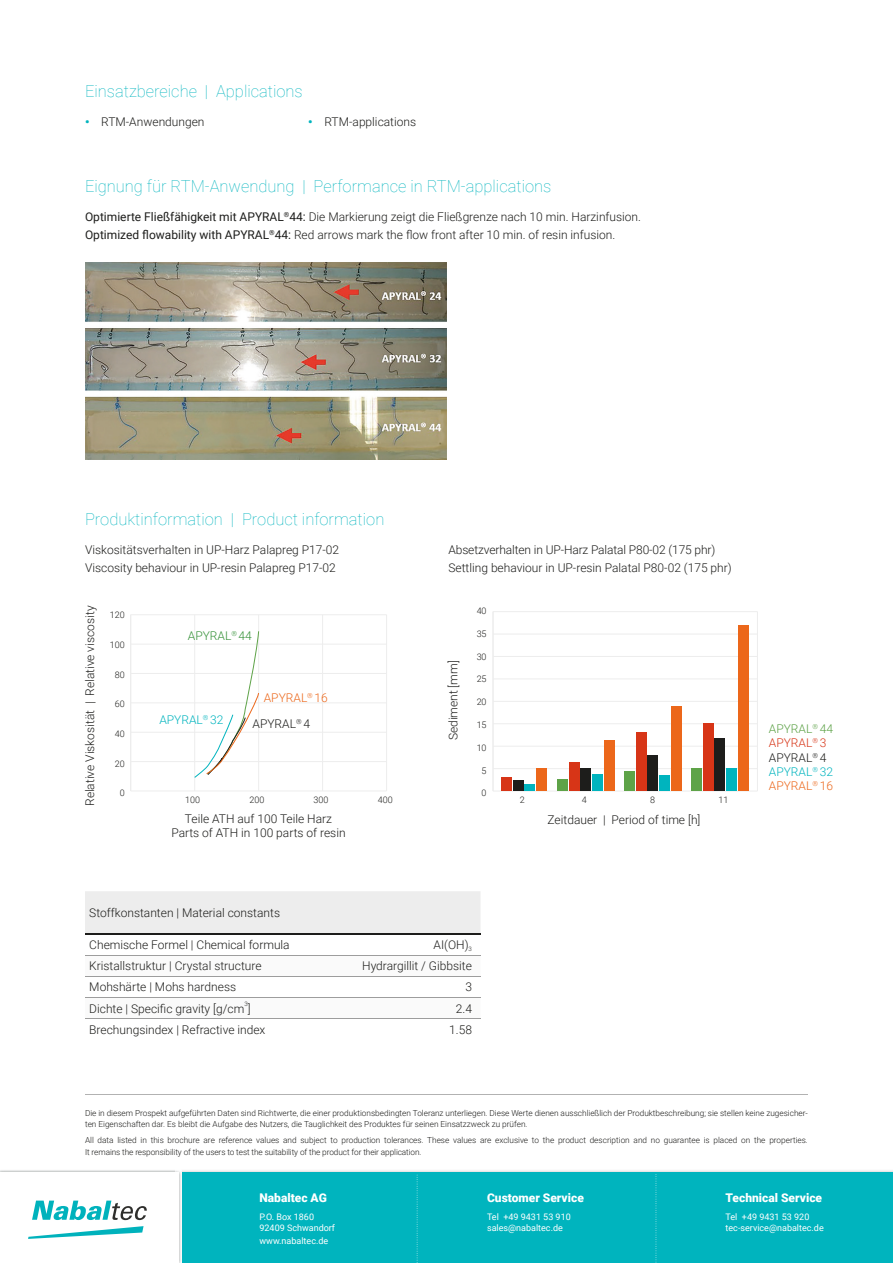
<style>
.page{position:relative;width:893px;height:1263px;background:#fff}
.page>*{position:absolute;margin:0;border:0;box-sizing:border-box;transform-origin:0 0}
.t1{font:100 16.5px "Roboto";color:#00b4be}
.t2{font:300 12px/18px "Roboto";color:#1d1d1b}
.t3{font:300 12px/14.4px "Roboto";color:#5ca146}
.t4{font:900 12px "Roboto";color:#fff}
.t5{font:300 12px/25.5px "Roboto";color:#ec671a}
.t6{font:300 12px "Roboto";color:#359138}
.t7{font:300 12px "Roboto";color:#00b4be}
.t8{font:9px/10.8px "Roboto";color:#fff}
.t9{font:300 9px "Roboto";color:#1d1d1b}
.t10{font:300 8.25px/11.2px "Roboto";color:#1d1d1b}
.t11{font:300 6.15px "Roboto";color:#1d1d1b}
.s1{font-weight:900;color:#00b4be}
.s2{font-weight:400}
.s3{color:#1d1d1b}
.s4{color:#d73517}
.s5{color:#00b4be}
.s6{color:#ec671a}
</style>
<div class="page">
<div style="left:85px;top:891px;width:395px;height:42px;background:#ededed"></div>
<hr style="left:85px;top:933px;width:272px;height:1px;background:#1d1d1b">
<hr style="left:357px;top:933px;width:123px;height:1px;background:#1d1d1b">
<hr style="left:85px;top:955px;width:272px;height:1px;background:#9d9d9d">
<hr style="left:357px;top:955px;width:123px;height:1px;background:#9d9d9d">
<hr style="left:85px;top:976px;width:272px;height:1px;background:#9d9d9d">
<hr style="left:357px;top:976px;width:123px;height:1px;background:#9d9d9d">
<hr style="left:85px;top:997px;width:272px;height:1px;background:#9d9d9d">
<hr style="left:357px;top:997px;width:123px;height:1px;background:#9d9d9d">
<hr style="left:85px;top:1018px;width:272px;height:1px;background:#9d9d9d">
<hr style="left:357px;top:1018px;width:123px;height:1px;background:#9d9d9d">
<hr style="left:493px;top:768px;width:264px;height:1px;background:#ededed">
<hr style="left:757px;top:612px;width:1px;height:179px;background:#ededed">
<hr style="left:493px;top:612px;width:1px;height:179px;background:#ededed">
<hr style="left:493px;top:791px;width:264px;height:1px;background:#ededed">
<hr style="left:493px;top:746px;width:264px;height:1px;background:#ededed">
<hr style="left:493px;top:723px;width:264px;height:1px;background:#ededed">
<hr style="left:493px;top:701px;width:264px;height:1px;background:#ededed">
<hr style="left:493px;top:679px;width:264px;height:1px;background:#ededed">
<hr style="left:493px;top:656px;width:264px;height:1px;background:#ededed">
<hr style="left:493px;top:634px;width:264px;height:1px;background:#ededed">
<hr style="left:493px;top:611px;width:264px;height:1px;background:#ededed">
<div style="left:501px;top:778px;width:10px;height:13px;background:#d73517"></div>
<div style="left:513px;top:781px;width:10px;height:10px;background:#1d1d1b"></div>
<div style="left:525px;top:784px;width:10px;height:7px;background:#00b4be"></div>
<div style="left:537px;top:769px;width:10px;height:22px;background:#ec671a"></div>
<div style="left:569px;top:762px;width:10px;height:29px;background:#d73517"></div>
<div style="left:581px;top:769px;width:10px;height:22px;background:#1d1d1b"></div>
<div style="left:593px;top:774px;width:10px;height:17px;background:#00b4be"></div>
<div style="left:604px;top:740px;width:10px;height:51px;background:#ec671a"></div>
<div style="left:624px;top:771px;width:10px;height:20px;background:#5ea348"></div>
<div style="left:557px;top:780px;width:10px;height:11px;background:#5ea348"></div>
<div style="left:636px;top:732px;width:10px;height:59px;background:#d73517"></div>
<div style="left:648px;top:755px;width:10px;height:36px;background:#1d1d1b"></div>
<div style="left:660px;top:776px;width:10px;height:15px;background:#00b4be"></div>
<div style="left:671px;top:706px;width:10px;height:85px;background:#ec671a"></div>
<div style="left:691px;top:769px;width:10px;height:22px;background:#5ea348"></div>
<div style="left:703px;top:724px;width:10px;height:67px;background:#d73517"></div>
<div style="left:715px;top:739px;width:10px;height:52px;background:#1d1d1b"></div>
<div style="left:726px;top:769px;width:10px;height:22px;background:#00b4be"></div>
<div style="left:738px;top:626px;width:10px;height:165px;background:#ec671a"></div>
<hr style="left:194px;top:615px;width:1px;height:176px;background:#ededed">
<hr style="left:258px;top:615px;width:1px;height:176px;background:#ededed">
<hr style="left:322px;top:615px;width:1px;height:176px;background:#ededed">
<hr style="left:386px;top:615px;width:1px;height:176px;background:#ededed">
<hr style="left:130px;top:615px;width:1px;height:176px;background:#ededed">
<hr style="left:131px;top:791px;width:256px;height:1px;background:#ededed">
<hr style="left:131px;top:761px;width:256px;height:1px;background:#ededed">
<hr style="left:131px;top:732px;width:256px;height:1px;background:#ededed">
<hr style="left:131px;top:702px;width:256px;height:1px;background:#ededed">
<hr style="left:131px;top:614px;width:256px;height:1px;background:#ededed">
<hr style="left:131px;top:673px;width:256px;height:1px;background:#ededed">
<hr style="left:131px;top:644px;width:256px;height:1px;background:#ededed">
<svg style="left:194px;top:631px;width:65px;height:147px"></svg>
<img style="left:85px;top:263px;width:361px;height:196px">
<hr style="left:85px;top:1094px;width:723px;height:1px;background:#b2b2b2">
<img style="left:182px;top:1170px;width:711px;height:3px">
<div style="left:179px;top:1173px;width:714px;height:90px;background:#00b4be"></div>
<svg style="left:656px;top:1174px;width:1px;height:89px"></svg>
<svg style="left:417px;top:1175px;width:1px;height:88px"></svg>
<img style="left:179px;top:1173px;width:3px;height:90px">
<svg style="left:32px;top:1200px;width:115px;height:20px"></svg>
<svg style="left:28px;top:1226px;width:116px;height:13px"></svg>
<h1 class="t1" style="left:85px;top:80px;width:219px">Einsatzbereiche | Applications</h1>
<p class="t2" style="left:85px;top:113px;width:121px"><span class="s1">•</span> RTM-Anwendungen</p>
<p class="t2" style="left:308px;top:113px;width:109px"><span class="s1">•</span> RTM-applications</p>
<h1 class="t1" style="left:85px;top:175px;width:468px">Eignung für RTM-Anwendung | Performance in RTM-applications</h1>
<p class="t2" style="left:85px;top:207px;width:557px"><span class="s2">Optimierte Fließfähigkeit mit APYRAL</span><sup>®</sup><span class="s2">44:</span> Die Markierung zeigt die Fließgrenze nach 10 min. Harzinfusion.<br><span class="s2">Optimized flowability with APYRAL</span><sup>®</sup><span class="s2">44:</span> Red arrows mark the flow front after 10 min. of resin infusion.</p>
<h1 class="t1" style="left:85px;top:508px;width:301px">Produktinformation | Product information</h1>
<p class="t2" style="left:85px;top:540px;width:256px">Viskositätsverhalten in UP-Harz Palapreg P17-02<br>Viscosity behaviour in UP-resin Palapreg P17-02</p>
<p class="t2" style="left:448px;top:540px;width:285px">Absetzverhalten in UP-Harz Palatal P80-02 (175 phr)<br>Settling behaviour in UP-resin Palatal P80-02 (175 phr)</p>
<p class="t2" style="left:80px;top:806px;width:202px;rotate:-90deg">Relative Viskosität | Relative viscosity</p>
<p class="t9" style="left:110px;top:609px;width:16px">120</p>
<p class="t9" style="left:110px;top:638px;width:16px">100</p>
<p class="t9" style="left:115px;top:668px;width:11px">80</p>
<p class="t9" style="left:115px;top:698px;width:11px">60</p>
<p class="t9" style="left:115px;top:727px;width:11px">40</p>
<p class="t9" style="left:115px;top:757px;width:11px">20</p>
<p class="t9" style="left:120px;top:787px;width:6px">0</p>
<p class="t9" style="left:477px;top:605px;width:11px">40</p>
<p class="t9" style="left:477px;top:627px;width:11px">35</p>
<p class="t9" style="left:477px;top:650px;width:11px">30</p>
<p class="t9" style="left:477px;top:673px;width:11px">25</p>
<p class="t9" style="left:477px;top:696px;width:11px">20</p>
<p class="t9" style="left:477px;top:718px;width:11px">15</p>
<p class="t9" style="left:477px;top:741px;width:11px">10</p>
<p class="t9" style="left:482px;top:764px;width:6px">5</p>
<p class="t9" style="left:482px;top:787px;width:6px">0</p>
<p class="t6" style="left:188px;top:627px;width:66px">APYRAL<sup>®</sup> 44</p>
<p class="t2" style="left:444px;top:740px;width:81px;rotate:-90deg">Sediment [mm]</p>
<p class="t5" style="left:253px;top:685px;width:77px;text-indent:11px">APYRAL<sup>®</sup> 16<br><span class="s3">APYRAL</span><sup>®</sup> <span class="s3">4</span></p>
<p class="t7" style="left:159px;top:711px;width:66px">APYRAL<sup>®</sup> 32</p>
<p class="t9" style="left:185px;top:793px;width:16px">100</p>
<p class="t9" style="left:249px;top:793px;width:16px">200</p>
<p class="t9" style="left:314px;top:793px;width:16px">300</p>
<p class="t9" style="left:378px;top:793px;width:16px">400</p>
<p class="t9" style="left:520px;top:793px;width:6px">2</p>
<p class="t9" style="left:582px;top:793px;width:6px">4</p>
<p class="t9" style="left:650px;top:793px;width:6px">8</p>
<p class="t9" style="left:719px;top:793px;width:11px">11</p>
<p class="t2" style="left:171px;top:811px;width:176px;line-height:14.4px;text-align:center">Teile ATH auf 100 Teile Harz<br>Parts of ATH in 100 parts of resin</p>
<p class="t2" style="left:548px;top:810px;width:154px">Zeitdauer | Period of time [h]</p>
<p class="t2" style="left:89px;top:903px;width:192px">Stoffkonstanten | Material constants</p>
<p class="t2" style="left:89px;top:935px;width:202px">Chemische Formel | Chemical formula</p>
<p class="t2" style="left:434px;top:935px;width:40px">AI(OH)<sub>3</sub></p>
<p class="t2" style="left:89px;top:956px;width:174px">Kristallstruktur | Crystal structure</p>
<p class="t2" style="left:362px;top:956px;width:111px">Hydrargillit / Gibbsite</p>
<p class="t2" style="left:89px;top:978px;width:148px">Mohshärte | Mohs hardness</p>
<p class="t2" style="left:465px;top:978px;width:8px">3</p>
<p class="t2" style="left:89px;top:999px;width:163px">Dichte | Specific gravity [g/cm ]</p>
<p class="t11" style="left:244px;top:1000px;width:5px">3</p>
<p class="t2" style="left:456px;top:999px;width:18px">2.4</p>
<p class="t2" style="left:89px;top:1020px;width:178px">Brechungsindex | Refractive index</p>
<p class="t2" style="left:449px;top:1020px;width:24px">1.58</p>
<p class="t3" style="left:769px;top:721px;width:66px">APYRAL<sup>®</sup> 44<br><span class="s4">APYRAL</span><sup>®</sup> <span class="s4">3<br></span><span class="s3">APYRAL</span><sup>®</sup> <span class="s3">4<br></span><span class="s5">APYRAL</span><sup>®</sup> <span class="s5">32<br></span><span class="s6">APYRAL</span><sup>®</sup> <span class="s6">16</span></p>
<p class="t10" style="left:85px;top:1107px;width:724px">Die in diesem Prospekt aufgeführten Daten sind Richtwerte, die einer produktionsbedingten Toleranz unterliegen. Diese Werte dienen ausschließlich der Produktbeschreibung; sie stellen keine zugesicher&shy;ten Eigenschaften dar. Es bleibt die Aufgabe des Nutzers, die Tauglichkeit des Produktes für seinen Einsatzzweck zu prüfen.</p>
<p class="t10" style="left:85px;top:1134px;width:724px">All data listed in this brochure are reference values and subject to production tolerances. These values are exclusive to the product description and no guarantee is placed on the properties.<br>It remains the responsibility of the users to test the suitability of the product for their application.</p>
<p class="t4" style="left:259px;top:1189px;width:69px">Nabaltec AG</p>
<p class="t8" style="left:259px;top:1211px;width:77px">P.O. Box 1860<br>92409 Schwandorf</p>
<p class="t8" style="left:259px;top:1235px;width:70px">www.nabaltec.de</p>
<p class="t4" style="left:487px;top:1189px;width:98px">Customer Service</p>
<p class="t8" style="left:487px;top:1211px;width:85px">Tel +49 9431 53 910 sales@nabaltec.de</p>
<p class="t4" style="left:726px;top:1189px;width:98px">Technical Service</p>
<p class="t8" style="left:726px;top:1211px;width:100px">Tel +49 9431 53 920 tec-service@nabaltec.de</p>
</div>
